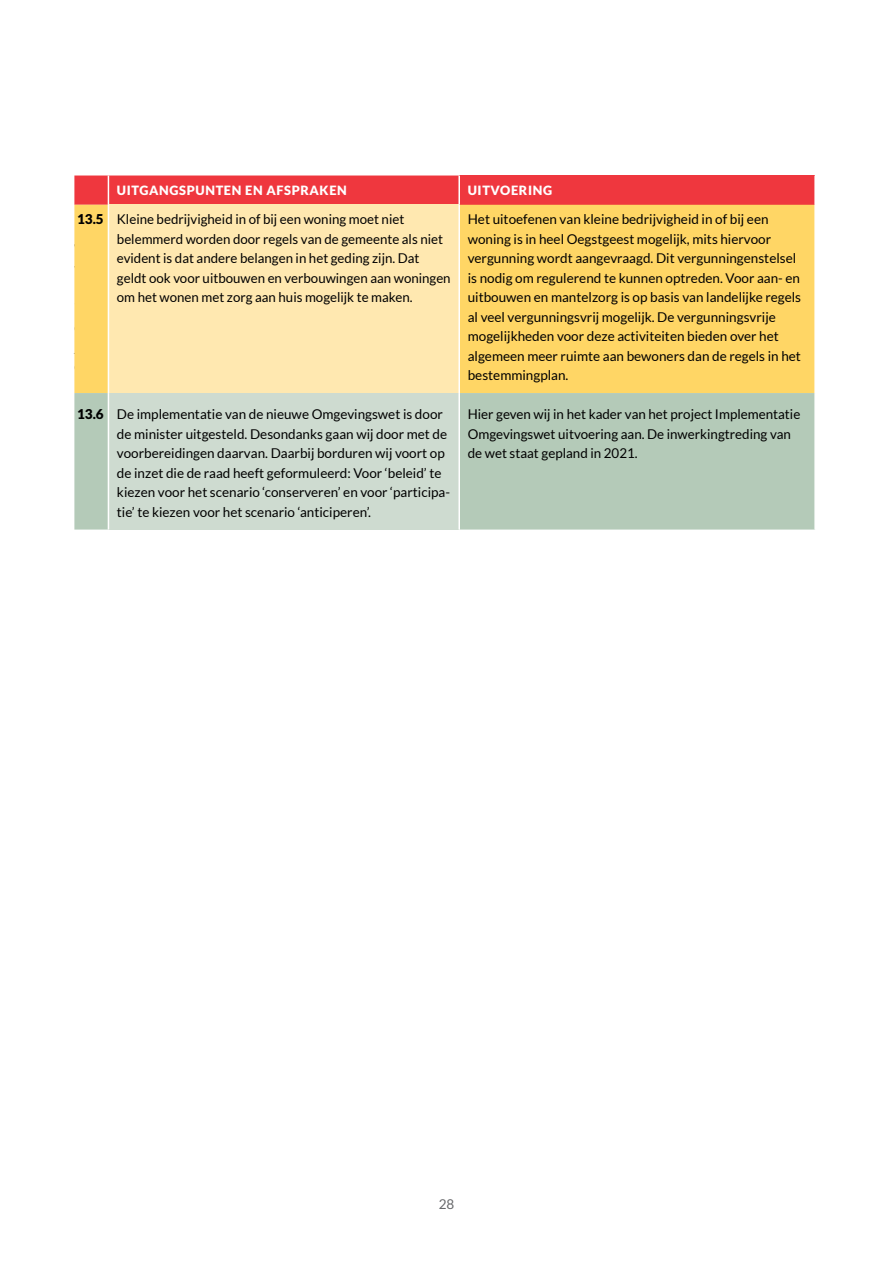
<style>
.page{position:relative;width:893px;height:1263px;background:#fff}
.page>*{position:absolute;margin:0;border:0;box-sizing:border-box;transform-origin:0 0}
.t1{font:13.5px/19.5px "Lato";color:#000}
.t2{font:13.5px "Lato";color:#67686b}
.t3{font:900 12.75px "Lato";letter-spacing:.05em;color:#fff}
.s1{font-weight:900}
</style>
<div class="page">
<div style="left:459px;top:176px;width:356px;height:29px;background:#ef373e"></div>
<div style="left:74px;top:205px;width:740px;height:188px;background:#ffd665"></div>
<div style="left:108px;top:205px;width:351px;height:188px;background:#ffe8b0"></div>
<div style="left:74px;top:393px;width:740px;height:137px;background:#b4cab8"></div>
<div style="left:108px;top:393px;width:351px;height:137px;background:#cedbd0"></div>
<div style="left:74px;top:176px;width:384px;height:29px;background:#ef373e"></div>
<hr style="left:108px;top:205px;width:1px;height:188px;background:#fff">
<hr style="left:108px;top:393px;width:1px;height:137px;background:#fff">
<hr style="left:458px;top:176px;width:2px;height:29px;background:#fff">
<hr style="left:814px;top:176px;width:2px;height:29px;background:#fff">
<hr style="left:458px;top:205px;width:2px;height:188px;background:#fff">
<hr style="left:458px;top:393px;width:2px;height:137px;background:#fff">
<p class="t3" style="left:117px;top:183px;width:231px">UITGANGSPUNTEN EN AFSPRAKEN</p>
<p class="t3" style="left:468px;top:183px;width:86px">UITVOERING</p>
<p class="t1" style="left:117px;top:210px;width:335px;text-indent:-40px"><span class="s1">13.5</span> Kleine bedrijvigheid in of bij een woning moet niet belemmerd worden door regels van de gemeente als niet evident is dat andere belangen in het geding zijn. Dat geldt ook voor uitbouwen en verbouwingen aan woningen om het wonen met zorg aan huis mogelijk te maken.</p>
<p class="t1" style="left:468px;top:210px;width:335px">Het uitoefenen van kleine bedrijvigheid in of bij een woning is in heel Oegstgeest mogelijk, mits hiervoor vergunning wordt aangevraagd. Dit vergunningenstelsel is nodig om regulerend te kunnen optreden. Voor aan- en uitbouwen en mantelzorg is op basis van landelijke regels al veel vergunningsvrij mogelijk. De vergunningsvrije mogelijkheden voor deze activiteiten bieden over het algemeen meer ruimte aan bewoners dan de regels in het bestemmingplan.</p>
<p class="t1" style="left:117px;top:404px;width:335px;text-indent:-40px"><span class="s1">13.6</span> De implementatie van de nieuwe Omgevingswet is door de minister uitgesteld. Desondanks gaan wij door met de voorbereidingen daarvan. Daarbij borduren wij voort op de inzet die de raad heeft geformuleerd: Voor ‘beleid’ te kiezen voor het scenario ‘conserveren’ en voor ‘participa&shy;tie’ te kiezen voor het scenario ‘anticiperen’.</p>
<p class="t1" style="left:468px;top:405px;width:334px">Hier geven wij in het kader van het project Implementatie<br>Omgevingswet uitvoering aan. De inwerkingtreding van de wet staat gepland in 2021.</p>
<p class="t2" style="left:439px;top:1197px;width:17px">28</p>
</div>
